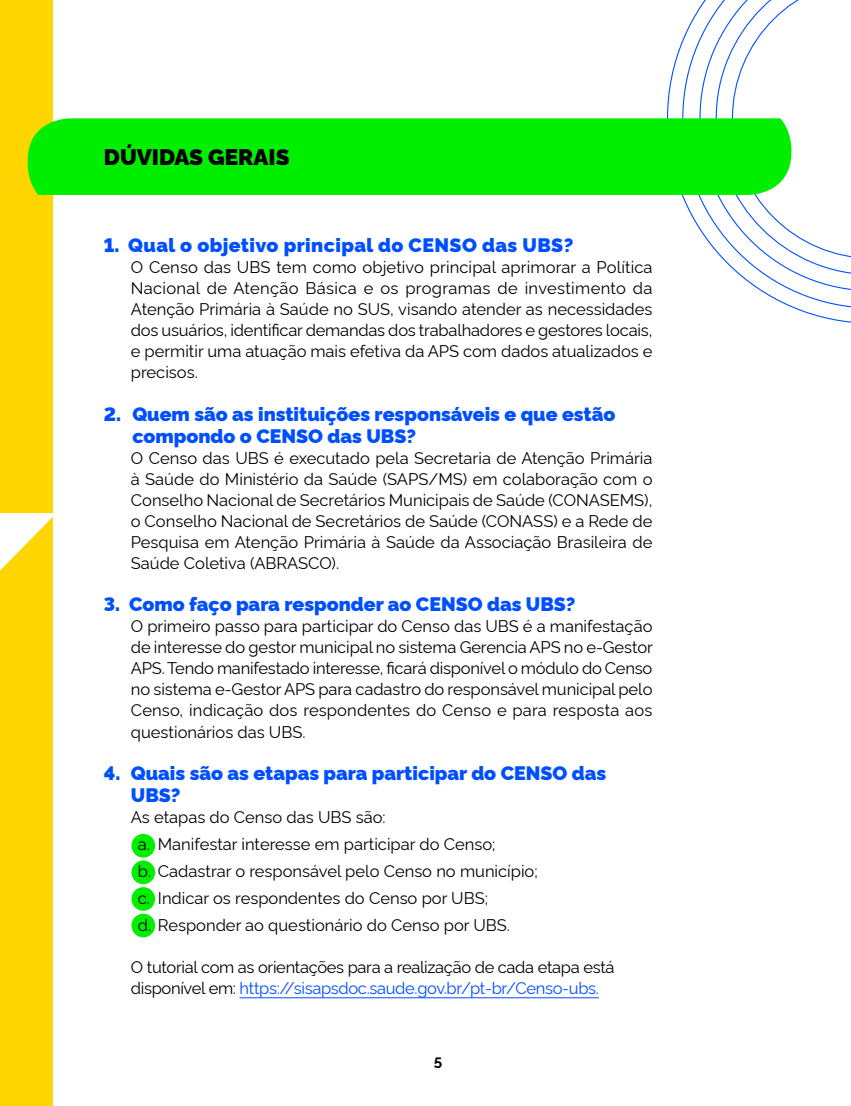
<style>
.page{position:relative;width:851px;height:1106px;background:#fff}
.page>*{position:absolute;margin:0;border:0;box-sizing:border-box;transform-origin:0 0}
.t1{font:900 22.5px "Rawline";color:#000}
.t2{font:900 19.5px/21.8px "Rawline";color:#004fff}
.t3{font:900 19.5px "Rawline";letter-spacing:.02em;color:#004fff}
.t4{font:16.5px/21px "Rawline";color:#000;text-align:justify}
.t5{font:16.5px/21px "Rawline";letter-spacing:-.02em;color:#000}
.t6{font:700 15px "Rawline";color:#000}
.s1{color:#004fff}
</style>
<div class="page">
<div style="left:0;top:0;width:53px;height:512px;background:#ffd500"></div>
<div style="left:0;top:517px;width:53px;height:589px;background:#ffd500"></div>
<svg style="left:667px;top:41px;width:183px;height:282px"></svg>
<svg style="left:682px;top:0;width:168px;height:308px"></svg>
<svg style="left:715px;top:0;width:135px;height:275px"></svg>
<div style="left:131px;top:834px;width:24px;height:23px;background:#0e0;border-radius:50%"></div>
<div style="left:131px;top:860px;width:24px;height:24px;background:#0e0;border-radius:50%"></div>
<div style="left:131px;top:887px;width:24px;height:23px;background:#0e0;border-radius:50%"></div>
<div style="left:131px;top:913px;width:24px;height:24px;background:#0e0;border-radius:50%"></div>
<div style="left:28px;top:118px;width:764px;height:78px;background:#0e0"></div>
<hr style="left:239px;top:997px;width:359px;height:1px;background:#004fff">
<h1 class="t1" style="left:104px;top:140px;width:187px">Dúvidas Gerais</h1>
<p class="t3" style="left:104px;top:230px;width:320px">1. Qual o objetivo principal do CENSO</p>
<p class="t2" style="left:482px;top:232px;width:93px">das UBS?</p>
<p class="t4" style="left:104px;top:255px;width:21px">O</p>
<p class="t4" style="left:131px;top:255px;width:523px;text-indent:18px">Censo das UBS tem como objetivo principal aprimorar a Política Nacional de Atenção Básica e os programas de investimento da Atenção Primária à Saúde no SUS, visando atender as necessidades dos usuários, identificar demandas dos trabalhadores e gestores locais, e permitir uma atuação mais efetiva da APS com dados atualizados e precisos.</p>
<p class="t2" style="left:132px;top:401px;width:484px;text-indent:-29px">2. Quem são as instituições responsáveis e que estão compondo o CENSO</p>
<p class="t2" style="left:327px;top:423px;width:90px">das UBS?</p>
<p class="t4" style="left:131px;top:445px;width:523px">O Censo das UBS é executado pela Secretaria de Atenção Primária à Saúde do Ministério da Saúde (SAPS/MS) em colaboração com o Conselho Nacional de Secretários Municipais de Saúde (CONASE</p>
<p class="t4" style="left:619px;top:487px;width:34px">MS),</p>
<p class="t4" style="left:131px;top:508px;width:523px;text-indent:422px">) e a Rede de Pesquisa em Atenção Primária à Saúde da Associação Brasileira de Saúde Coletiva (ABRAS</p>
<p class="t4" style="left:131px;top:508px;width:379px">o Conselho Nacional de Secretários de Saúde (CONASS</p>
<p class="t4" style="left:308px;top:550px;width:32px">CO).</p>
<p class="t2" style="left:104px;top:592px;width:326px">3. Como faço para responder ao CENSO</p>
<p class="t2" style="left:487px;top:592px;width:90px">das UBS?</p>
<p class="t4" style="left:104px;top:614px;width:21px">O</p>
<p class="t4" style="left:131px;top:614px;width:523px;text-indent:17px">primeiro passo para participar do Censo das UBS é a manifestação de interesse do gestor municipal no sistema Gerencia APS no e-Gestor APS. Tendo manifestado interesse, ficará disponível o módulo do Censo no sistema e-Gestor APS para cadastro do responsável municipal pelo Censo, indicação dos respondentes do Censo e para resposta aos questionários das UBS.</p>
<p class="t2" style="left:104px;top:760px;width:411px">4. Quais são as etapas para participar do CENSO</p>
<p class="t2" style="left:572px;top:760px;width:36px">das</p>
<p class="t2" style="left:131px;top:782px;width:51px">UBS?</p>
<p class="t4" style="left:138px;top:802px;width:401px;line-height:27px;text-align:left;text-indent:-34px">As etapas do Censo das UBS são:<br>a. Manifestar interesse em participar do Censo;<br>b. Cadastrar o responsável pelo Censo no município; c. I ndicar os respondentes do Censo por UBS;<br>d. Responder ao questionário do Censo por UBS.</p>
<p class="t4" style="left:104px;top:955px;width:21px">O</p>
<p class="t5" style="left:131px;top:955px;width:485px;text-indent:16px">tutorial com as orientações para a realização de cada etapa está disponível em: <span class="s1">https://sisapsdoc.saude.gov.br/pt-br/Censo-ubs.</span></p>
<p class="t6" style="left:434px;top:1051px;width:10px">5</p>
</div>
